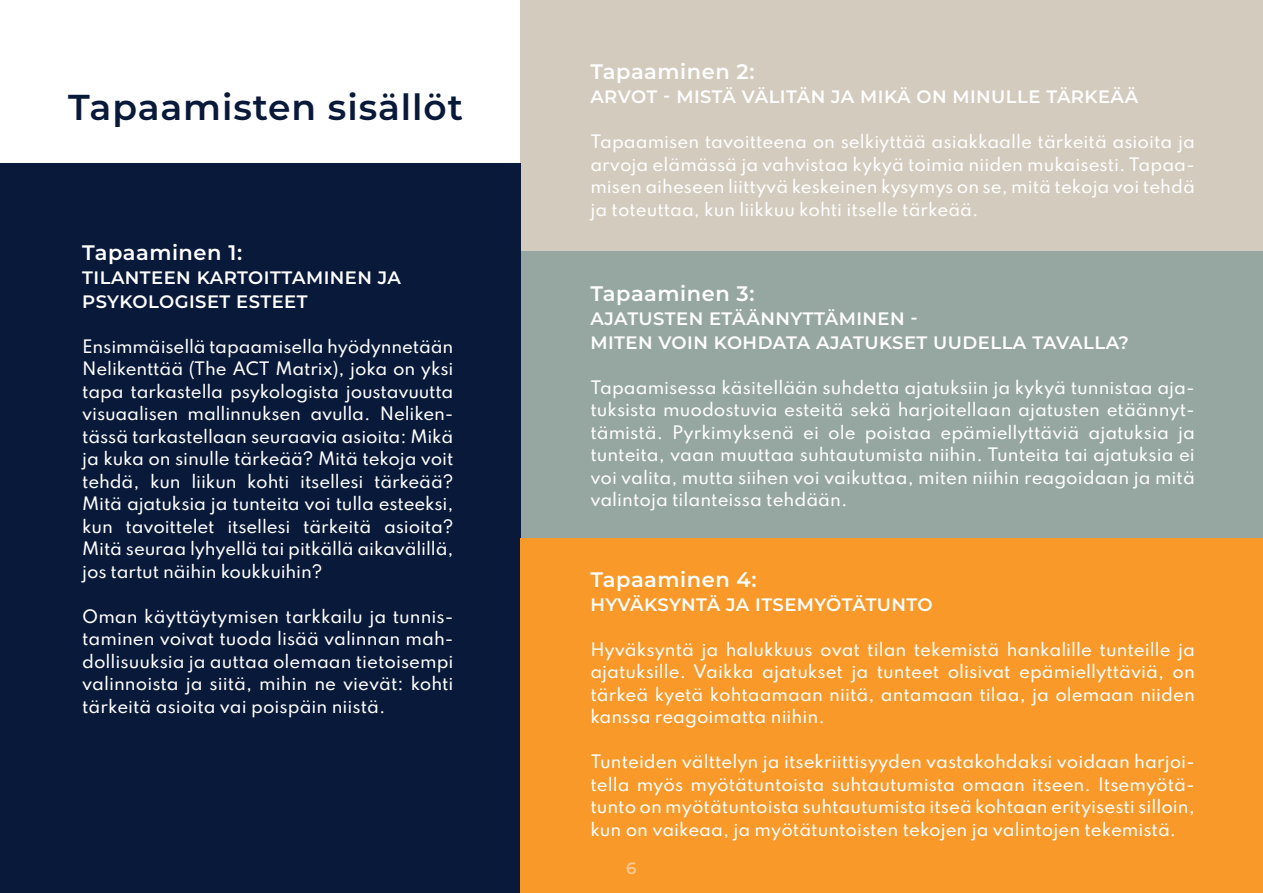
<style>
.page{position:relative;width:1263px;height:893px;background:#fff}
.page>*{position:absolute;margin:0;border:0;box-sizing:border-box;transform-origin:0 0}
.t1{font:600 36px "Montserrat";letter-spacing:.025em;color:#091939}
.t2{font:600 21px "Montserrat";letter-spacing:.025em;color:#fff}
.t3{font:600 18px/24px "Montserrat";letter-spacing:.025em;color:#fff}
.t4{font:500 16.5px/22.5px "Spartan";color:#fff;text-align:justify}
.t5{font:600 16.5px "Montserrat";color:#fdc990}
</style>
<div class="page">
<div style="left:502px;top:193px;width:761px;height:392px;background:#96a7a1"></div>
<div style="left:521px;top:0;width:742px;height:251px;background:#d3cbbd"></div>
<div style="left:0;top:163px;width:521px;height:730px;background:#091939"></div>
<div style="left:521px;top:538px;width:742px;height:355px;background:#f8992a"></div>
<h1 class="t1" style="left:68px;top:82px;width:396px">Tapaamisten sisällöt</h1>
<p class="t2" style="left:82px;top:237px;width:161px">Tapaaminen 1:</p>
<p class="t3" style="left:82px;top:264px;width:320px">TILANTEEN KARTOITTAMINEN JA<br>PSYKOLOGISET ESTEET</p>
<p class="t4" style="left:82px;top:334px;width:373px">Ensimmäisellä tapaamisella hyödynnetään Nelikenttää (The ACT Matrix), joka on yksi tapa tarkastella psykologista joustavuutta visuaalisen mallinnuksen avulla. Neliken&shy;tässä tarkastellaan seuraavia asioita: Mikä ja kuka on sinulle tärkeää? Mitä tekoja voit tehdä, kun liikun kohti itsellesi tärkeää?<br>Mitä ajatuksia ja tunteita voi tulla esteeksi, kun tavoittelet itsellesi tärkeitä asioita?<br>Mitä seuraa lyhyellä tai pitkällä aikavälillä, jos tartut näihin koukkuihin?</p>
<p class="t4" style="left:82px;top:604px;width:373px">Oman käyttäytymisen tarkkailu ja tunnis&shy;taminen voivat tuoda lisää valinnan mah&shy;dollisuuksia ja auttaa olemaan tietoisempi valinnoista ja siitä, mihin ne vievät: kohti tärkeitä asioita vai poispäin niistä.</p>
<p class="t2" style="left:590px;top:57px;width:166px">Tapaaminen 2:</p>
<p class="t3" style="left:590px;top:84px;width:549px">ARVOT - MISTÄ VÄLITÄN JA MIKÄ ON MINULLE TÄRKEÄÄ</p>
<p class="t4" style="left:590px;top:130px;width:606px">Tapaamisen tavoitteena on selkiyttää asiakkaalle tärkeitä asioita ja arvoja elämässä ja vahvistaa kykyä toimia niiden mukaisesti. Tapaa&shy;misen aiheseen liittyvä keskeinen kysymys on se, mitä tekoja voi tehdä ja toteuttaa, kun liikkuu kohti itselle tärkeää.</p>
<p class="t2" style="left:590px;top:279px;width:166px">Tapaaminen 3:</p>
<p class="t3" style="left:590px;top:306px;width:540px">AJATUSTEN ETÄÄNNYTTÄMINEN -<br>MITEN VOIN KOHDATA AJATUKSET UUDELLA TAVALLA?</p>
<p class="t4" style="left:590px;top:376px;width:606px">Tapaamisessa käsitellään suhdetta ajatuksiin ja kykyä tunnistaa aja&shy;tuksista muodostuvia esteitä sekä harjoitellaan ajatusten etäännyt&shy;tämistä. Pyrkimyksenä ei ole poistaa epämiellyttäviä ajatuksia ja tunteita, vaan muuttaa suhtautumista niihin. Tunteita tai ajatuksia ei voi valita, mutta siihen voi vaikuttaa, miten niihin reagoidaan ja mitä valintoja tilanteissa tehdään.</p>
<p class="t2" style="left:590px;top:564px;width:168px">Tapaaminen 4:</p>
<p class="t3" style="left:590px;top:591px;width:344px">HYVÄKSYNTÄ JA ITSEMYÖTÄTUNTO</p>
<p class="t4" style="left:590px;top:637px;width:606px">Hyväksyntä ja halukkuus ovat tilan tekemistä hankalille tunteille ja ajatuksille. Vaikka ajatukset ja tunteet olisivat epämiellyttäviä, on tärkeä kyetä kohtaamaan niitä, antamaan tilaa, ja olemaan niiden kanssa reagoimatta niihin.</p>
<p class="t4" style="left:590px;top:750px;width:606px">Tunteiden välttelyn ja itsekriittisyyden vastakohdaksi voidaan harjoi&shy;tella myös myötätuntoista suhtautumista omaan itseen. Itsemyötä&shy;tunto on myötätuntoista suhtautumista itseä kohtaan erityisesti silloin, kun on vaikeaa, ja myötätuntoisten tekojen ja valintojen tekemistä.</p>
<p class="t5" style="left:626px;top:856px;width:12px">6</p>
</div>
